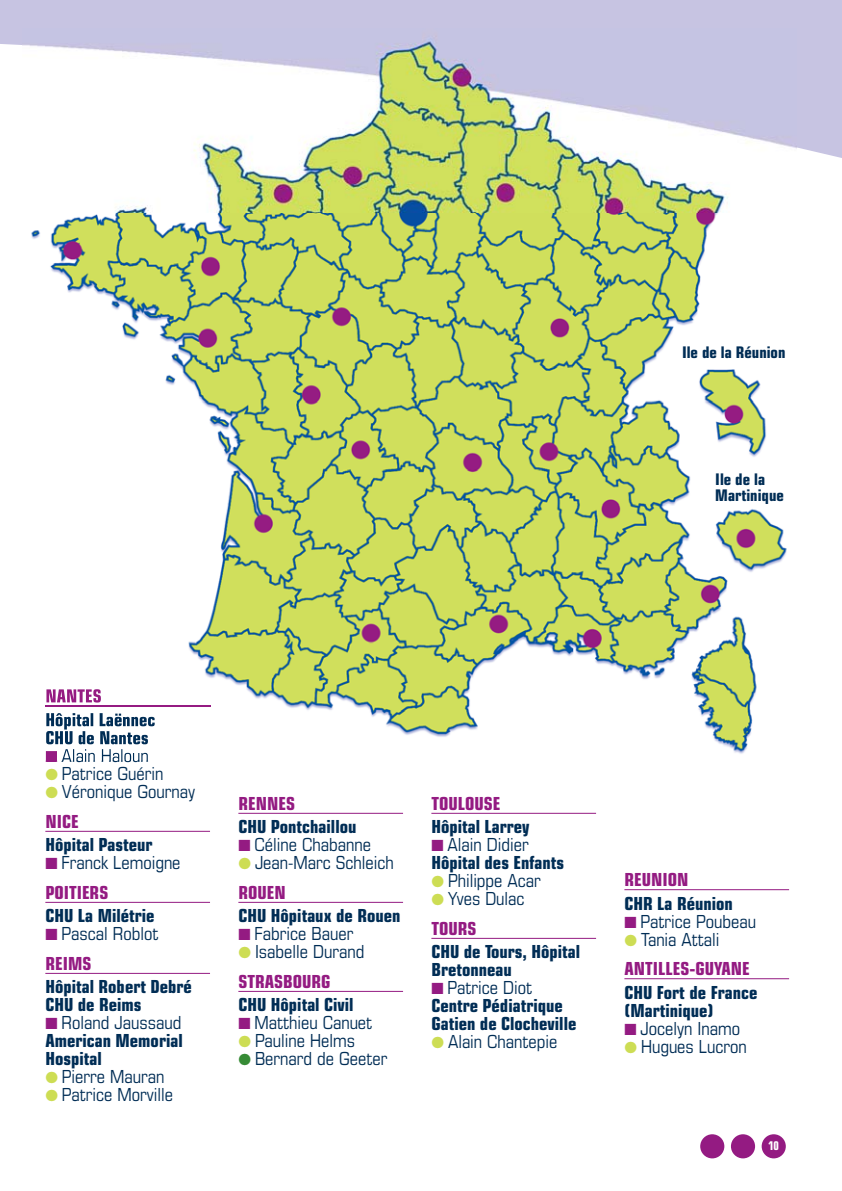
<style>
.page{position:relative;width:842px;height:1191px;background:#fff}
.page>*{position:absolute;margin:0;border:0;box-sizing:border-box;transform-origin:0 0}
.t1{font:condensed 18px/29.4px "Eurostile";color:#002d55}
.t2{font:700 condensed 18px/18px "Eurostile";color:#002d55}
.t3{font:700 condensed 18px/29.4px "Eurostile";color:#941b82}
.t4{font:700 condensed 16px/16px "Eurostile";color:#002d55}
.t5{font:700 condensed 12px "Eurostile";color:#fff;scale:.9 1}
.s1{color:#941b82}
.s2{color:#cddd54}
.s3{font-weight:700;color:#941b82}
.s4{font-weight:400}
.s5{color:#368b35}
.s6{font-weight:400;color:#002d55}
</style>
<div class="page">
<div style="left:700px;top:1134px;width:24px;height:24px;background:#941b82;border-radius:50%"></div>
<div style="left:731px;top:1134px;width:24px;height:24px;background:#941b82;border-radius:50%"></div>
<div style="left:762px;top:1134px;width:24px;height:24px;background:#941b82;border-radius:50%"></div>
<svg style="left:0;top:0;width:842px;height:158px;background:#cbc9e4"></svg>
<hr style="left:45px;top:831px;width:165px;height:1px;background:#941b82">
<hr style="left:45px;top:902px;width:165px;height:1px;background:#941b82">
<hr style="left:45px;top:973px;width:165px;height:1px;background:#941b82">
<hr style="left:238px;top:813px;width:165px;height:1px;background:#941b82">
<hr style="left:238px;top:902px;width:165px;height:1px;background:#941b82">
<hr style="left:238px;top:991px;width:165px;height:1px;background:#941b82">
<hr style="left:431px;top:813px;width:165px;height:1px;background:#941b82">
<hr style="left:431px;top:938px;width:165px;height:1px;background:#941b82">
<hr style="left:624px;top:889px;width:165px;height:1px;background:#941b82">
<hr style="left:624px;top:978px;width:165px;height:1px;background:#941b82">
<img style="left:23px;top:29px;width:774px;height:731px">
<img style="left:46px;top:689px;width:55px;height:13px">
<img style="left:45px;top:706px;width:165px;height:1px">
<img style="left:46px;top:713px;width:109px;height:16px">
<img style="left:46px;top:731px;width:102px;height:13px">
<svg style="left:46px;top:751px;width:11px;height:9px"></svg>
<img style="left:62px;top:749px;width:86px;height:11px">
<p class="t4" style="left:682px;top:346px;width:105px">Ile de la Réunion</p>
<p class="t4" style="left:715px;top:473px;width:70px">Ile de la<br>Martinique</p>
<p class="t1" style="left:45px;top:742px;width:105px"><span class="s1">■</span> Alain Haloun</p>
<p class="t1" style="left:45px;top:760px;width:120px"><span class="s2">●</span> Patrice Guérin</p>
<p class="t1" style="left:45px;top:778px;width:151px"><span class="s2">●</span> Véronique Gournay<br><span class="s3">NICE</span></p>
<p class="t2" style="left:45px;top:837px;width:109px">Hôpital Pasteur</p>
<p class="t1" style="left:45px;top:849px;width:137px"><span class="s1">■</span> Franck Lemoigne<br><span class="s3">POITIERS</span></p>
<p class="t2" style="left:45px;top:908px;width:111px">CHU La Milétrie</p>
<p class="t1" style="left:45px;top:920px;width:115px"><span class="s1">■</span> Pascal Roblot<br><span class="s3">REIMS</span></p>
<p class="t2" style="left:45px;top:979px;width:148px">Hôpital Robert Debré<br>CHU de Reims</p>
<p class="t2" style="left:45px;top:1015px;width:139px;text-align:justify"><span class="s1">■</span> <span class="s4">Roland Jaussaud </span>American Memorial Hospital</p>
<p class="t1" style="left:45px;top:1063px;width:121px"><span class="s2">●</span> Pierre Mauran</p>
<p class="t1" style="left:45px;top:1081px;width:129px"><span class="s2">●</span> Patrice Morville</p>
<p class="t3" style="left:238px;top:790px;width:58px">RENNES</p>
<p class="t2" style="left:238px;top:819px;width:120px">CHU Pontchaillou</p>
<p class="t1" style="left:238px;top:831px;width:134px"><span class="s1">■</span> Céline Chabanne</p>
<p class="t1" style="left:238px;top:849px;width:157px"><span class="s2">●</span> Jean-Marc Schleich<br><span class="s3">ROUEN</span></p>
<p class="t2" style="left:238px;top:908px;width:164px">CHU Hôpitaux de Rouen</p>
<p class="t1" style="left:238px;top:920px;width:116px"><span class="s1">■</span> Fabrice Bauer</p>
<p class="t1" style="left:238px;top:938px;width:128px"><span class="s2">●</span> Isabelle Durand<br><span class="s3">STRASBOURG</span></p>
<p class="t2" style="left:238px;top:997px;width:117px">CHU Hôpital Civil</p>
<p class="t1" style="left:238px;top:1009px;width:135px"><span class="s1">■</span> Matthieu Canuet</p>
<p class="t1" style="left:238px;top:1027px;width:118px"><span class="s2">●</span> Pauline Helms</p>
<p class="t1" style="left:238px;top:1045px;width:151px"><span class="s5">●</span> Bernard de Geeter</p>
<p class="t3" style="left:431px;top:790px;width:71px">TOULOUSE</p>
<p class="t2" style="left:431px;top:819px;width:100px">Hôpital Larrey</p>
<p class="t2" style="left:431px;top:837px;width:134px"><span class="s1">■</span> <span class="s4">Alain Didier<br></span>Hôpital des Enfants</p>
<p class="t1" style="left:431px;top:867px;width:111px"><span class="s2">●</span> Philippe Acar</p>
<p class="t1" style="left:431px;top:885px;width:95px"><span class="s2">●</span> Yves Dulac<br><span class="s3">TOURS</span></p>
<p class="t2" style="left:431px;top:944px;width:150px">CHU de Tours, Hôpital<br>Bretonneau</p>
<p class="t2" style="left:431px;top:980px;width:146px"><span class="s1">■</span> <span class="s4">Patrice Diot<br></span>Centre Pédiatrique<br>Gatien de Clocheville</p>
<p class="t1" style="left:431px;top:1028px;width:128px"><span class="s2">●</span> Alain Chantepie</p>
<p class="t3" style="left:624px;top:866px;width:66px">REUNION</p>
<p class="t2" style="left:624px;top:895px;width:110px">CHR La Réunion</p>
<p class="t1" style="left:624px;top:908px;width:133px"><span class="s1">■</span> Patrice Poubeau</p>
<p class="t3" style="left:624px;top:926px;width:127px"><span class="s2">●</span> <span class="s6">Tania Attali<br></span>ANTILLES-GUYANE</p>
<p class="t2" style="left:624px;top:984px;width:134px">CHU Fort de France (Martinique)</p>
<p class="t1" style="left:624px;top:1015px;width:117px"><span class="s1">■</span> Jocelyn Inamo</p>
<p class="t1" style="left:624px;top:1033px;width:124px"><span class="s2">●</span> Hugues Lucron</p>
<p class="t5" style="left:768px;top:1141px;width:13px">10</p>
</div>
